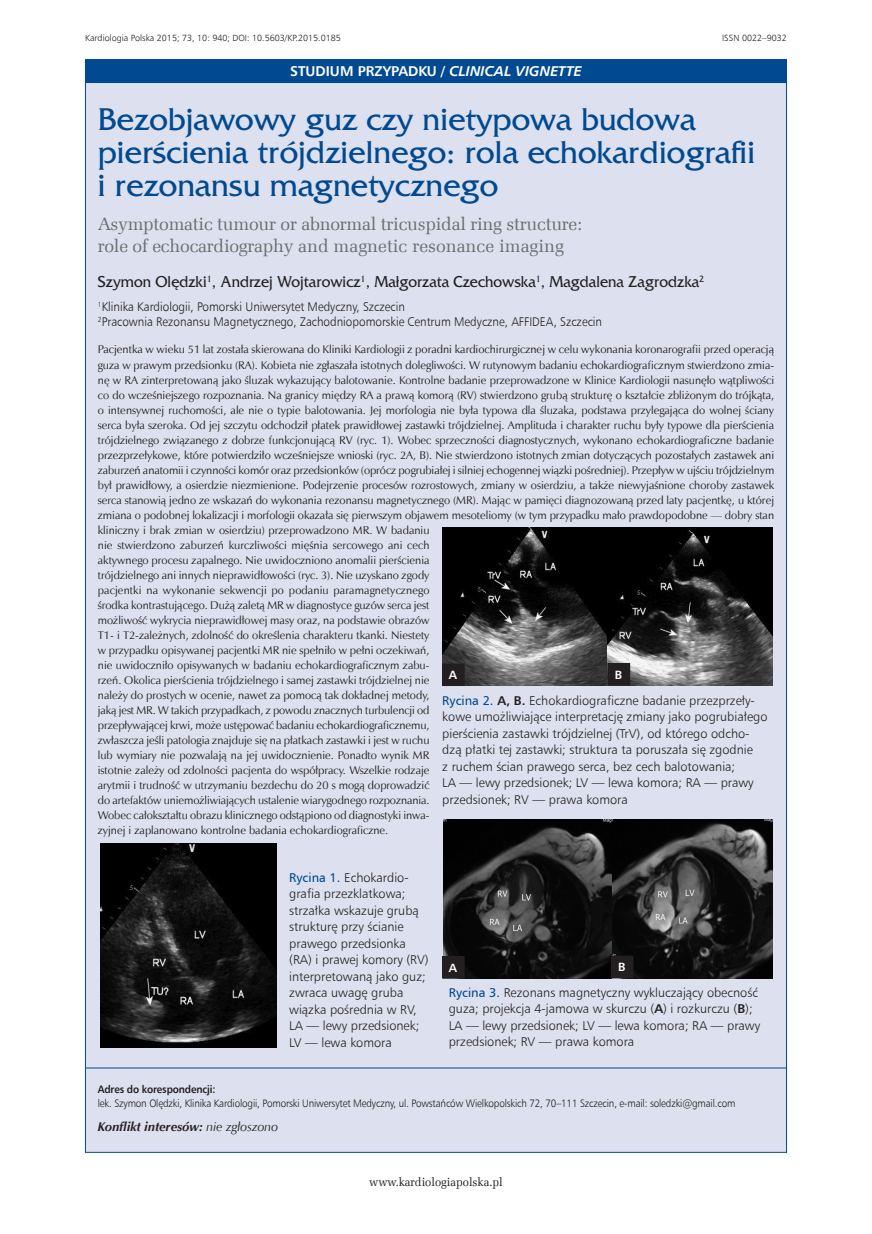
<style>
.page{position:relative;width:872px;height:1234px;background:#fff}
.page>*{position:absolute;margin:0;border:0;box-sizing:border-box;transform-origin:0 0}
._01_Tytul_pierwszy{font:33px/33px "France";color:#014990}
._02_Tytul_drugi{font:18px/21.6px "Zapf Ellipt EU";letter-spacing:-.015em;color:#6c6d70}
._03_Autor{font:16.5px "France";color:#231f20;scale:.94 1}
.t1{font:700 14.25px "Humnst 777 EU";color:#fff}
._26_Rycina_podpis{font:12.75px/16.5px "Humnst 777 Lt EU";color:#231f20}
._18_Konflikt_PL{font:italic 700 12.75px "Zapf Humnst EU";color:#231f20}
._04_Praca{font:12.6px/15px "Humnst 777 Lt EU";color:#231f20;scale:.93 1}
.t2{font:12px "Zapf Ellipt EU";color:#231f20;scale:.95 1}
.literki__A_B{font:700 12px "Humnst 777 EU";color:#fff}
._09_Tekst_pierwszy_P{font:11.25px/15px "Zapf Humnst EU";color:#231f20}
._05_Adres_do_korespo{font:10.8px/14.2px "Humnst 777 Lt EU";letter-spacing:-.015em;color:#231f20;scale:.92 1}
._30_Pagina_nad_paski{font:9px "Humnst 777 Lt EU";color:#231f20}
.s1{font-style:italic}
.s2{font-family:"Humnst 777 EU";color:#014990}
.s3{font-family:"Humnst 777 EU";font-weight:700}
.s4{font-weight:400}
</style>
<div class="page">
<div style="left:85px;top:60px;width:702px;height:1092px;background:#dde1ef;border:1px solid #014990"></div>
<div style="left:85px;top:59px;width:702px;height:24px;background:#014990"></div>
<hr style="left:85px;top:1067px;width:702px;height:1px;background:#014990">
<img style="left:101px;top:843px;width:175px;height:203px">
<img style="left:442px;top:527px;width:330px;height:158px">
<img style="left:443px;top:819px;width:329px;height:159px">
<div style="left:443px;top:664px;width:21px;height:21px;background:#231f20"></div>
<div style="left:442px;top:663px;width:22px;height:22px;border:1px solid #231f20"></div>
<div style="left:443px;top:956px;width:21px;height:21px;background:#231f20"></div>
<div style="left:442px;top:955px;width:22px;height:23px;border:1px solid #231f20"></div>
<div style="left:608px;top:663px;width:21px;height:22px;background:#231f20"></div>
<div style="left:608px;top:663px;width:22px;height:22px;border:1px solid #231f20"></div>
<div style="left:611px;top:956px;width:22px;height:21px;background:#231f20"></div>
<div style="left:611px;top:955px;width:22px;height:22px;border:1px solid #231f20"></div>
<p class="_30_Pagina_nad_paski" style="left:85px;top:33px;width:257px">Kardiologia Polska 2015; 73, 10: 940; DOI: 10.5603/KP.2015.0185</p>
<p class="_30_Pagina_nad_paski" style="left:722px;top:33px;width:66px">ISSN 0022–9032</p>
<p class="t1" style="left:290px;top:62px;width:293px">STUDIUM PRZYPADKU / <span class="s1">CLINICAL VIGNETTE</span></p>
<p class="_01_Tytul_pierwszy" style="left:98px;top:103px;width:659px">Bezobjawowy guz czy nietypowa budowa pierścienia trójdzielnego: rola echokardiografii i rezonansu magnetycznego</p>
<p class="_02_Tytul_drugi" style="left:98px;top:214px;width:486px">Asymptomatic tumour or abnormal tricuspidal ring structure: role of echocardiography and magnetic resonance imaging</p>
<p class="_03_Autor" style="left:98px;top:273px;width:646px">Szymon Olędzki<sup>1</sup>, Andrzej Wojtarowicz<sup>1</sup>, Małgorzata Czechowska<sup>1</sup>, Magdalena Zagrodzka<sup>2</sup></p>
<p class="_04_Praca" style="left:98px;top:298px;width:543px"><sup>1</sup>Klinika Kardiologii, Pomorski Uniwersytet Medyczny, Szczecin<br><sup>2</sup>Pracownia Rezonansu Magnetycznego, Zachodniopomorskie Centrum Medyczne, AFFIDEA, Szczecin</p>
<p class="_09_Tekst_pierwszy_P" style="left:98px;top:342px;width:678px">Pacjentka w wieku 51 lat została skierowana do Kliniki Kardiologii z poradni kardiochirurgicznej w celu wykonania koronarografii przed operacją guza w prawym przedsionku (RA). Kobieta nie zgłaszała istotnych dolegliwości. W rutynowym badaniu echokardiograficznym stwierdzono zmia&shy;nę w RA zinterpretowaną jako śluzak wykazujący balotowanie. Kontrolne badanie przeprowadzone w Klinice Kardiologii nasunęło wątpliwości co do wcześniejszego rozpoznania. Na granicy między RA a prawą komorą (RV) stwierdzono grubą strukturę o kształcie zbliżonym do trójkąta, o intensywnej ruchomości, ale nie o typie balotowania. Jej morfologia nie była typowa dla śluzaka, podstawa przylegająca do wolnej ściany serca była szeroka. Od jej szczytu odchodził płatek prawidłowej zastawki trójdzielnej. Amplituda i charakter ruchu były typowe dla pierścienia trójdzielnego związanego z dobrze funkcjonującą RV (ryc. 1). Wobec sprzeczności diagnostycznych, wykonano echokardiograficzne badanie przezprzełykowe, które potwierdziło wcześniejsze wnioski (ryc. 2A, B). Nie stwierdzono istotnych zmian dotyczących pozostałych zastawek ani zaburzeń anatomii i czynności komór oraz przedsionków (oprócz pogrubiałej i silniej echogennej wiązki pośredniej). Przepływ w ujściu trójdzielnym był prawidłowy, a osierdzie niezmienione. Podejrzenie procesów rozrostowych, zmiany w osierdziu, a także niewyjaśnione choroby zastawek serca stanowią jedno ze wskazań do wykonania rezonansu magnetycznego (MR). Mając w pamięci diagnozowaną przed laty pacjentkę, u której zmiana o podobnej lokalizacji i morfologii okazała się pierwszym objawem mesoteliomy (w tym przypadku mało prawdopodobne — dobry stan kliniczny i brak zmian w osierdziu) przeprowadzono MR. W badaniu<br>nie stwierdzono zaburzeń kurczliwości mięśnia sercowego ani cech<br>aktywnego procesu zapalnego. Nie uwidoczniono anomalii pierścienia<br>trójdzielnego ani innych nieprawidłowości (ryc. 3). Nie uzyskano zgody<br>pacjentki na wykonanie sekwencji po podaniu paramagnetycznego<br>środka kontrastującego. Dużą zaletą MR w diagnostyce guzów serca jest<br>możliwość wykrycia nieprawidłowej masy oraz, na podstawie obrazów<br>T1- i T2-zależnych, zdolność do określenia charakteru tkanki. Niestety<br>w przypadku opisywanej pacjentki MR nie spełniło w pełni oczekiwań,<br>nie uwidoczniło opisywanych w badaniu echokardiograficznym zabu-<br>rzeń. Okolica pierścienia trójdzielnego i samej zastawki trójdzielnej nie<br>należy do prostych w ocenie, nawet za pomocą tak dokładnej metody,<br>jaką jest MR. W takich przypadkach, z powodu znacznych turbulencji od<br>przepływającej krwi, może ustępować badaniu echokardiograficznemu,<br>zwłaszcza jeśli patologia znajduje się na płatkach zastawki i jest w ruchu<br>lub wymiary nie pozwalają na jej uwidocznienie. Ponadto wynik MR<br>istotnie zależy od zdolności pacjenta do współpracy. Wszelkie rodzaje<br>arytmii i trudność w utrzymaniu bezdechu do 20 s mogą doprowadzić<br>do artefaktów uniemożliwiających ustalenie wiarygodnego rozpoznania.<br>Wobec całokształtu obrazu klinicznego odstąpiono od diagnostyki inwa-<br>zyjnej i zaplanowano kontrolne badania echokardiograficzne.</p>
<p class="literki__A_B" style="left:615px;top:667px;width:9px">B</p>
<p class="literki__A_B" style="left:449px;top:667px;width:10px">A</p>
<p class="_26_Rycina_podpis" style="left:442px;top:691px;width:327px"><span class="s2">Rycina 2.</span> <span class="s3">A, B.</span> Echokardiograficzne badanie przezprzeły&shy;kowe umożliwiające interpretację zmiany jako pogrubiałego pierścienia zastawki trójdzielnej (TrV), od którego odcho&shy;dzą płatki tej zastawki; struktura ta poruszała się zgodnie<br>z ruchem ścian prawego serca, bez cech balotowania;<br>LA — lewy przedsionek; LV — lewa komora; RA — prawy przedsionek; RV — prawa komora</p>
<p class="_26_Rycina_podpis" style="left:289px;top:868px;width:141px"><span class="s2">Rycina 1.</span> Echokardio&shy;grafia przezklatkowa; strzałka wskazuje grubą strukturę przy ścianie prawego przedsionka (RA) i prawej komory (RV) interpretowaną jako guz; zwraca uwagę gruba wiązka pośrednia w RV,<br>LA — lewy przedsionek;<br>LV — lewa komora</p>
<p class="literki__A_B" style="left:449px;top:959px;width:10px">A</p>
<p class="literki__A_B" style="left:618px;top:959px;width:9px">B</p>
<p class="_26_Rycina_podpis" style="left:449px;top:983px;width:313px"><span class="s2">Rycina 3.</span> Rezonans magnetyczny wykluczający obecność guza; projekcja 4-jamowa w skurczu (<span class="s3">A</span>) i rozkurczu (<span class="s3">B</span>); LA — lewy przedsionek; LV — lewa komora; RA — prawy przedsionek; RV — prawa komora</p>
<p class="_05_Adres_do_korespo" style="left:98px;top:1081px;width:694px"><span class="s3">Adres do korespondencji:<br></span>lek. Szymon Olędzki, Klinika Kardiologii, Pomorski Uniwersytet Medyczny, ul. Powstańców Wielkopolskich 72, 70–111 Szczecin, e-mail: soledzki@gmail.com</p>
<p class="_18_Konflikt_PL" style="left:98px;top:1118px;width:182px">Konflikt interesów: <span class="s4">nie zgłoszono</span></p>
<p class="t2" style="left:369px;top:1174px;width:142px">www.kardiologiapolska.pl</p>
</div>
